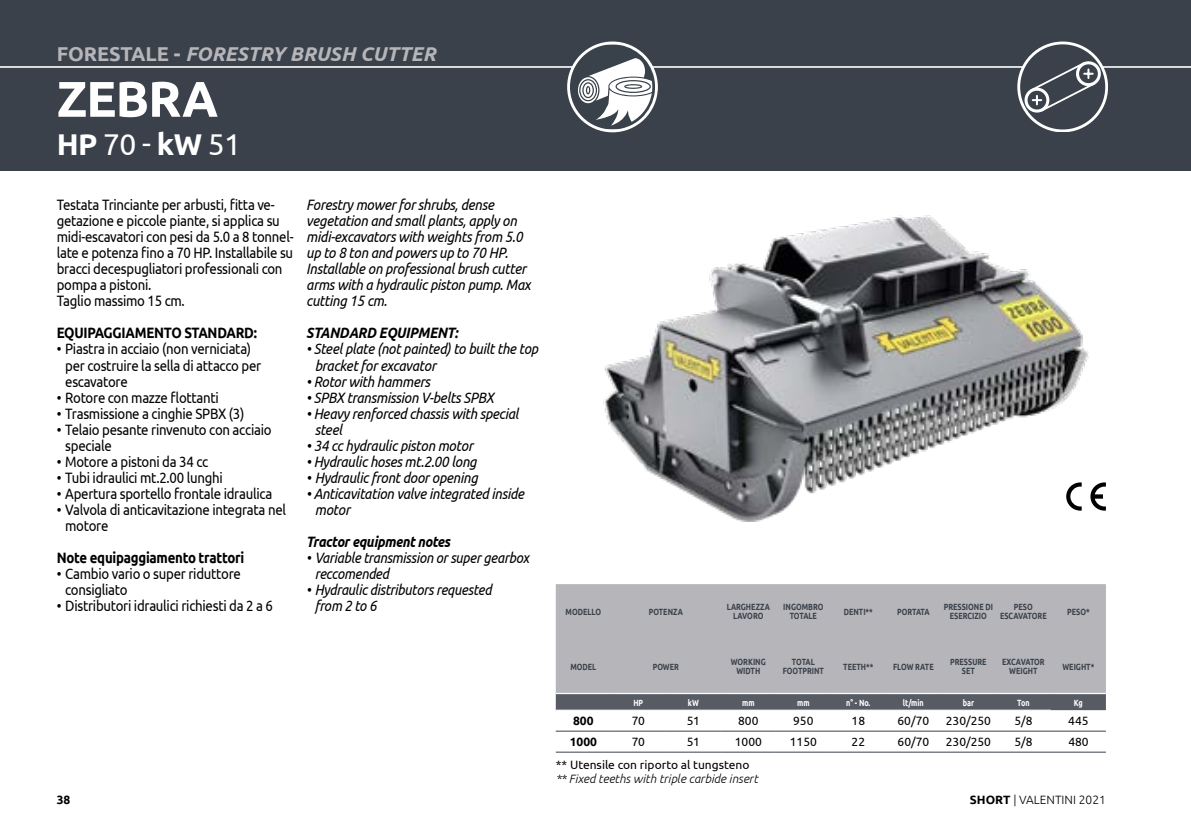
<style>
.page{position:relative;width:1191px;height:840px;background:#fff}
.page>*{position:absolute;margin:0;border:0;box-sizing:border-box;transform-origin:0 0}
.t1{font:700 50px "Ubuntu";letter-spacing:-.02em;color:#fff}
.t2{font:30px "Ubuntu";color:#fff}
.t3{font:italic 700 20px "Ubuntu";color:#b5b5ba}
.t4{font:15px/16px "Ubuntu";letter-spacing:-.02em;color:#000;scale:.88 1}
.t5{font:italic 15px/16px "Ubuntu";letter-spacing:-.02em;color:#000;scale:.9 1}
.t6{font:italic 15px/16px "Ubuntu";letter-spacing:-.02em;color:#000;scale:.88 1}
.t7{font:700 15px "Ubuntu";letter-spacing:-.02em;color:#000;scale:.88 1}
.t8{font:italic 700 15px "Ubuntu";letter-spacing:-.02em;color:#000;scale:.88 1}
.t9{font:italic 700 15px "Ubuntu";letter-spacing:-.02em;color:#000;scale:.9 1}
.t10{font:12px "Ubuntu";color:#000}
.t11{font:italic 300 12px "Ubuntu";color:#000}
.t12{font:300 12px "Ubuntu";color:#000}
.t13{font:700 12px "Ubuntu";color:#000}
.t14{font:700 9px/9px "Ubuntu";color:#3a414a;text-align:center;scale:.8 1}
.t15{font:700 9px "Ubuntu";color:#fff;scale:.8 1}
.t16{font:700 9px "Ubuntu";letter-spacing:-.045em;color:#3a414a;scale:.8 1}
.s1{font-style:normal}
.s2{font-weight:700}
</style>
<div class="page">
<div style="left:0;top:0;width:1191px;height:170px;background:#3a414a"></div>
<hr style="left:0;top:66px;width:1191px;height:2px;background:#fff">
<svg style="left:567px;top:41px;width:91px;height:91px"></svg>
<svg style="left:570px;top:44px;width:85px;height:85px"></svg>
<img style="left:603px;top:215px;width:503px;height:307px">
<div style="left:556px;top:584px;width:550px;height:108px;background:#b5b5ba"></div>
<div style="left:556px;top:694px;width:550px;height:15px;background:#565b64"></div>
<hr style="left:556px;top:730px;width:55px;height:1px;background:#3a414a">
<hr style="left:611px;top:730px;width:55px;height:1px;background:#3a414a">
<hr style="left:666px;top:730px;width:55px;height:1px;background:#3a414a">
<hr style="left:721px;top:730px;width:55px;height:1px;background:#3a414a">
<hr style="left:776px;top:730px;width:55px;height:1px;background:#3a414a">
<hr style="left:831px;top:730px;width:55px;height:1px;background:#3a414a">
<hr style="left:886px;top:730px;width:55px;height:1px;background:#3a414a">
<hr style="left:941px;top:730px;width:55px;height:1px;background:#3a414a">
<hr style="left:996px;top:730px;width:55px;height:1px;background:#3a414a">
<hr style="left:1051px;top:730px;width:55px;height:1px;background:#3a414a">
<hr style="left:556px;top:751px;width:55px;height:1px;background:#3a414a">
<hr style="left:611px;top:751px;width:55px;height:1px;background:#3a414a">
<hr style="left:666px;top:751px;width:55px;height:1px;background:#3a414a">
<hr style="left:721px;top:751px;width:55px;height:1px;background:#3a414a">
<hr style="left:776px;top:751px;width:55px;height:1px;background:#3a414a">
<hr style="left:831px;top:751px;width:55px;height:1px;background:#3a414a">
<hr style="left:886px;top:751px;width:55px;height:1px;background:#3a414a">
<hr style="left:941px;top:751px;width:55px;height:1px;background:#3a414a">
<hr style="left:996px;top:751px;width:55px;height:1px;background:#3a414a">
<hr style="left:1051px;top:751px;width:55px;height:1px;background:#3a414a">
<svg style="left:1066px;top:482px;width:15px;height:28px"></svg>
<svg style="left:1090px;top:482px;width:16px;height:28px"></svg>
<svg style="left:1017px;top:41px;width:90px;height:91px"></svg>
<div style="left:1020px;top:44px;width:85px;height:85px;background:#3a414a;border-radius:50%"></div>
<svg style="left:1023px;top:60px;width:79px;height:53px"></svg>
<h3 class="t3" style="left:57px;top:42px;width:380px"><span class="s1">FORESTALE -</span> FORESTRY BRUSH CUTTER</h3>
<h1 class="t1" style="left:57px;top:69px;width:163px">ZEBRA</h1>
<h2 class="t2" style="left:57px;top:126px;width:186px"><span class="s2">HP</span> 70 - <span class="s2">kW</span> 51</h2>
<p class="t4" style="left:57px;top:196px;width:271px">Testata Trinciante per arbusti, fitta ve&shy;getazione e piccole piante, si applica su midi-escavatori con pesi da 5.0 a 8 tonnel&shy;late e potenza fino a 70 HP. Installabile su bracci decespugliatori professionali con pompa a pistoni.<br>Taglio massimo 15 cm.</p>
<p class="t7" style="left:57px;top:324px;width:229px">EQUIPAGGIAMENTO STANDARD:</p>
<p class="t4" style="left:65px;top:340px;width:224px;text-indent:-9px">• Piastra in acciaio (non verniciata) per costruire la sella di attacco per escavatore</p>
<p class="t4" style="left:57px;top:388px;width:186px">• Rotore con mazze flottanti</p>
<p class="t4" style="left:57px;top:404px;width:215px">• Trasmissione a cinghie SPBX (3)</p>
<p class="t4" style="left:65px;top:420px;width:236px;text-indent:-9px">• Telaio pesante rinvenuto con acciaio speciale</p>
<p class="t4" style="left:57px;top:452px;width:174px">• Motore a pistoni da 34 cc</p>
<p class="t4" style="left:57px;top:468px;width:190px">• Tubi idraulici mt.2.00 lunghi</p>
<p class="t4" style="left:57px;top:484px;width:246px">• Apertura sportello frontale idraulica</p>
<p class="t4" style="left:65px;top:500px;width:252px;text-indent:-9px">• Valvola di anticavitazione integrata nel motore</p>
<p class="t7" style="left:57px;top:548px;width:215px">Note equipaggiamento trattori</p>
<p class="t4" style="left:65px;top:564px;width:201px;text-indent:-9px">• Cambio vario o super riduttore consigliato</p>
<p class="t4" style="left:57px;top:596px;width:247px">• Distributori idraulici richiesti da 2 a 6</p>
<p class="t5" style="left:306px;top:196px;width:251px">Forestry mower for shrubs, dense vegetation and small plants, apply on midi-excavators with weights from 5.0 up to 8 ton and powers up to 70 HP.<br>Installable on professional brush cutter arms with a hydraulic piston pump. Max cutting 15 cm.</p>
<p class="t9" style="left:306px;top:324px;width:170px">STANDARD EQUIPMENT:</p>
<p class="t5" style="left:315px;top:340px;width:250px;text-indent:-9px">• Steel plate (not painted) to built the top bracket for excavator</p>
<p class="t5" style="left:306px;top:372px;width:139px">• Rotor with hammers</p>
<p class="t5" style="left:306px;top:388px;width:210px">• SPBX transmission V-belts SPBX</p>
<p class="t5" style="left:315px;top:404px;width:228px;text-indent:-9px">• Heavy renforced chassis with special steel</p>
<p class="t5" style="left:306px;top:436px;width:187px">• 34 cc hydraulic piston motor</p>
<p class="t5" style="left:306px;top:452px;width:191px">• Hydraulic hoses mt.2.00 long</p>
<p class="t5" style="left:306px;top:468px;width:192px">• Hydraulic front door opening</p>
<p class="t5" style="left:315px;top:484px;width:234px;text-indent:-9px">• Anticavitation valve integrated inside motor</p>
<p class="t8" style="left:306px;top:532px;width:165px">Tractor equipment notes</p>
<p class="t6" style="left:315px;top:548px;width:245px;text-indent:-9px">• Variable transmission or super gearbox reccomended</p>
<p class="t6" style="left:315px;top:580px;width:202px;text-indent:-9px">• Hydraulic distributors requested from 2 to 6</p>
<p class="t14" style="left:565px;top:606px;width:46px">MODELLO</p>
<p class="t14" style="left:648px;top:606px;width:44px">POTENZA</p>
<p class="t14" style="left:726px;top:602px;width:55px">LARGHEZZA<br>LAVORO</p>
<p class="t14" style="left:783px;top:602px;width:52px">INGOMBRO<br>TOTALE</p>
<p class="t14" style="left:844px;top:606px;width:38px">DENTI**</p>
<p class="t16" style="left:897px;top:606px;width:42px">PORTATA</p>
<p class="t14" style="left:943px;top:602px;width:63px">PRESSIONE DI<br>ESERCIZIO</p>
<p class="t14" style="left:1000px;top:602px;width:60px">PESO<br>ESCAVATORE</p>
<p class="t14" style="left:1067px;top:606px;width:30px">PESO*</p>
<p class="t14" style="left:570px;top:661px;width:34px">MODEL</p>
<p class="t14" style="left:652px;top:661px;width:34px">POWER</p>
<p class="t14" style="left:731px;top:657px;width:45px">WORKING<br>WIDTH</p>
<p class="t14" style="left:782px;top:657px;width:53px">TOTAL<br>FOOTPRINT</p>
<p class="t14" style="left:843px;top:661px;width:39px">TEETH**</p>
<p class="t14" style="left:893px;top:661px;width:52px">FLOW RATE</p>
<p class="t14" style="left:950px;top:657px;width:47px">PRESSURE<br>SET</p>
<p class="t14" style="left:1002px;top:657px;width:55px">EXCAVATOR<br>WEIGHT</p>
<p class="t14" style="left:1062px;top:661px;width:41px">WEIGHT*</p>
<p class="t15" style="left:633px;top:696px;width:14px">HP</p>
<p class="t15" style="left:688px;top:696px;width:15px">kW</p>
<p class="t15" style="left:742px;top:696px;width:17px">mm</p>
<p class="t15" style="left:797px;top:696px;width:17px">mm</p>
<p class="t15" style="left:846px;top:696px;width:32px">n° - No.</p>
<p class="t15" style="left:903px;top:696px;width:28px">lt/min</p>
<p class="t15" style="left:962px;top:696px;width:16px">bar</p>
<p class="t15" style="left:1017px;top:696px;width:17px">Ton</p>
<p class="t15" style="left:1074px;top:696px;width:13px">Kg</p>
<p class="t13" style="left:573px;top:713px;width:22px">800</p>
<p class="t10" style="left:631px;top:713px;width:15px">70</p>
<p class="t10" style="left:686px;top:713px;width:15px">51</p>
<p class="t10" style="left:738px;top:713px;width:22px">800</p>
<p class="t10" style="left:793px;top:713px;width:22px">950</p>
<p class="t10" style="left:851px;top:713px;width:15px">18</p>
<p class="t10" style="left:897px;top:713px;width:33px">60/70</p>
<p class="t10" style="left:945px;top:713px;width:47px">230/250</p>
<p class="t10" style="left:1014px;top:713px;width:20px">5/8</p>
<p class="t10" style="left:1068px;top:713px;width:22px">445</p>
<p class="t13" style="left:569px;top:734px;width:29px">1000</p>
<p class="t10" style="left:632px;top:734px;width:15px">70</p>
<p class="t10" style="left:687px;top:734px;width:15px">51</p>
<p class="t10" style="left:735px;top:734px;width:29px">1000</p>
<p class="t10" style="left:790px;top:734px;width:29px">1150</p>
<p class="t10" style="left:851px;top:734px;width:15px">22</p>
<p class="t10" style="left:897px;top:734px;width:33px">60/70</p>
<p class="t10" style="left:945px;top:734px;width:47px">230/250</p>
<p class="t10" style="left:1014px;top:734px;width:20px">5/8</p>
<p class="t10" style="left:1068px;top:734px;width:22px">480</p>
<p class="t11" style="left:556px;top:771px;width:204px">** Fixed teeths with triple carbide insert</p>
<p class="t10" style="left:556px;top:756px;width:195px">** Utensile con riporto al tungsteno</p>
<p class="t13" style="left:57px;top:791px;width:15px">38</p>
<p class="t12" style="left:970px;top:792px;width:137px"><span class="s2">SHORT</span> | VALENTINI 2021</p>
</div>
